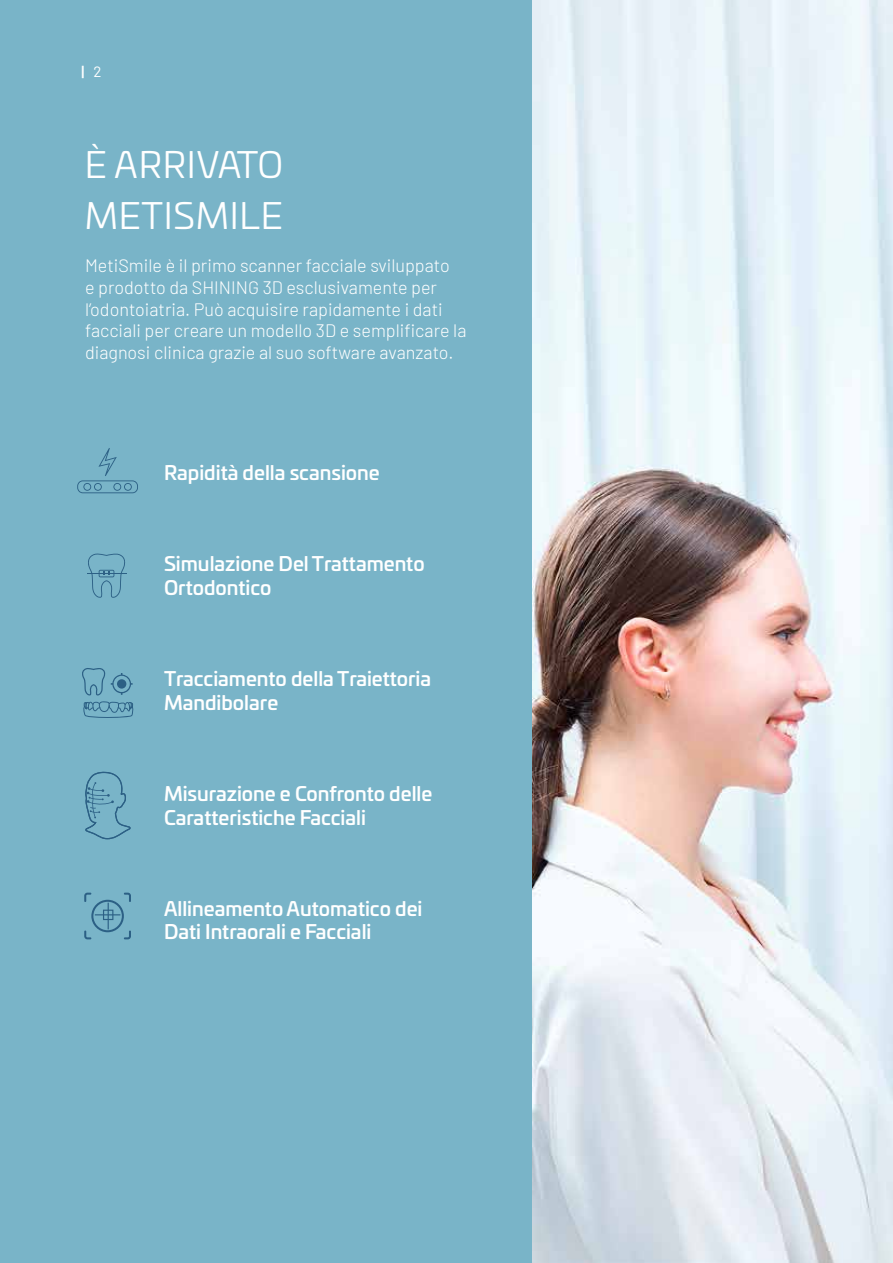
<style>
.page{position:relative;width:893px;height:1263px;background:#fff}
.page>*{position:absolute;margin:0;border:0;box-sizing:border-box;transform-origin:0 0}
.t1{font:36px/51px "Univia Pro";letter-spacing:.02em;color:#fff}
.t2{font:500 19.5px/23.4px "Univia Pro";color:#fff}
.t3{font:300 18px/21.6px "Barlow";color:#fff}
.t4{font:600 15px "Barlow";color:#fff}
.s1{font-weight:400}
</style>
<div class="page">
<img style="left:531px;top:0;width:362px;height:1263px">
<div style="left:0;top:0;width:531px;height:1263px;background:#79b4c8"></div>
<svg style="left:84px;top:893px;width:47px;height:46px"></svg>
<svg style="left:85px;top:772px;width:46px;height:67px"></svg>
<svg style="left:82px;top:668px;width:52px;height:50px"></svg>
<hr style="left:87px;top:573px;width:40px;height:1px;background:#2c6085">
<svg style="left:88px;top:553px;width:37px;height:45px"></svg>
<svg style="left:77px;top:448px;width:61px;height:45px"></svg>
<p class="t4" style="left:82px;top:60px;width:21px">| <span class="s1">2</span></p>
<h1 class="t1" style="left:85px;top:137px;width:200px">È ARRIVATO<br>METISMILE</h1>
<p class="t3" style="left:85px;top:254px;width:383px">MetiSmile è il primo scanner facciale sviluppato<br>e prodotto da SHINING 3D esclusivamente per l’odontoiatria. Può acquisire rapidamente i dati facciali per creare un modello 3D e semplificare la diagnosi clinica grazie al suo software avanzato.</p>
<p class="t2" style="left:164px;top:460px;width:217px">Rapidità della scansione</p>
<p class="t2" style="left:164px;top:551px;width:262px">Simulazione Del Trattamento<br>Ortodontico</p>
<p class="t2" style="left:164px;top:666px;width:269px">Tracciamento della Traiettoria<br>Mandibolare</p>
<p class="t2" style="left:164px;top:781px;width:270px">Misurazione e Confronto delle<br>Caratteristiche Facciali</p>
<p class="t2" style="left:164px;top:896px;width:260px">Allineamento Automatico dei<br>Dati Intraorali e Facciali</p>
</div>
